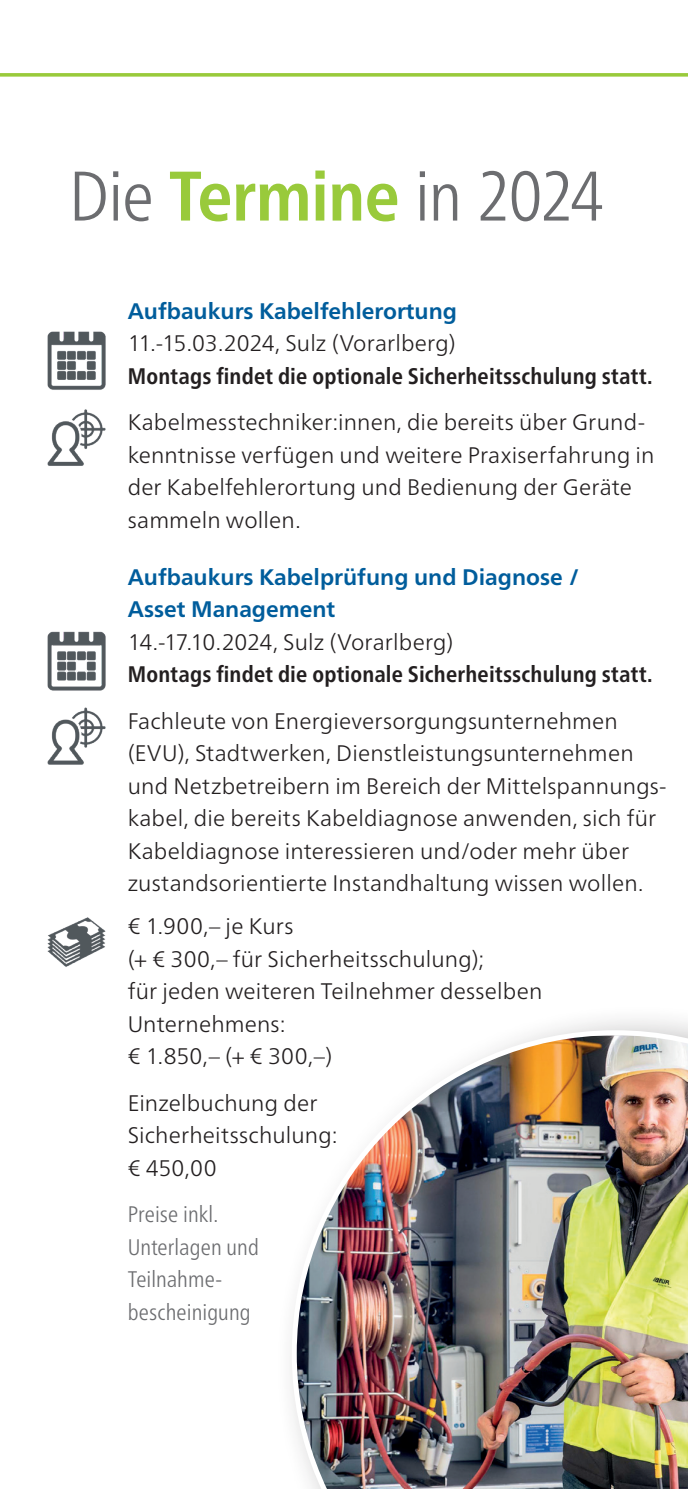
<style>
.page{position:relative;width:688px;height:1489px;background:#fff}
.page>*{position:absolute;margin:0;border:0;box-sizing:border-box;transform-origin:0 0}
.t1{font:300 condensed 70px "Frutiger Neue LTW1 G";letter-spacing:-.02em;color:#6c6d70}
.t2{font:300 22.5px/32.5px "Frutiger Neue LTW1 G";letter-spacing:.01em;color:#231f20}
.t3{font:700 condensed 22.5px "Frutiger Neue LTW1 G";letter-spacing:.01em;color:#231f20}
.t4{font:700 22.5px/32.5px "Frutiger Neue LTW1 G";color:#005d9c}
.t5{font:300 condensed 22.5px/32.5px "Frutiger Neue LTW1 G";letter-spacing:.005em;color:#6c6d70}
.s1{font-weight:700;color:#99ca3b}
</style>
<div class="page">
<svg style="left:0;top:73px;width:687px;height:4px;background:#a4d051"></svg>
<img style="left:292px;top:1030px;width:395px;height:458px">
<img style="left:47px;top:331px;width:59px;height:58px">
<img style="left:47px;top:631px;width:59px;height:57px">
<img style="left:47px;top:917px;width:59px;height:50px">
<img style="left:47px;top:389px;width:59px;height:77px">
<img style="left:47px;top:688px;width:59px;height:77px">
<h1 class="t1" style="left:69px;top:145px;width:535px">Die <span class="s1">Termine</span> in 2024</h1>
<p class="t4" style="left:128px;top:293px;width:331px">Aufbaukurs Kabelfehlerortung</p>
<p class="t2" style="left:128px;top:325px;width:329px">11.-15.03.2024, Sulz (Vorarlberg)</p>
<p class="t3" style="left:128px;top:359px;width:526px">Montags findet die optionale Sicherheitsschulung statt.</p>
<p class="t2" style="left:128px;top:404px;width:528px">Kabelmesstechniker:innen, die bereits über Grund&shy;kenntnisse verfügen und weitere Praxiserfahrung in der Kabelfehlerortung und Bedienung der Geräte sammeln wollen.</p>
<p class="t4" style="left:128px;top:559px;width:453px">Aufbaukurs Kabelprüfung und Diagnose /<br>Asset Management</p>
<p class="t2" style="left:128px;top:624px;width:327px">14.-17.10.2024, Sulz (Vorarlberg)</p>
<p class="t3" style="left:128px;top:657px;width:526px">Montags findet die optionale Sicherheitsschulung statt.</p>
<p class="t2" style="left:128px;top:703px;width:540px">Fachleute von Energieversorgungsunternehmen (EVU), Stadtwerken, Dienstleistungsunternehmen und Netzbetreibern im Bereich der Mittelspannungs&shy;kabel, die bereits Kabeldiagnose anwenden, sich für Kabeldiagnose interessieren und/oder mehr über zustandsorientierte Instandhaltung wissen wollen.</p>
<p class="t2" style="left:128px;top:908px;width:416px">€ 1.900,– je Kurs<br>(+ € 300,– für Sicherheitsschulung);<br>für jeden weiteren Teilnehmer desselben<br>Unternehmens:<br>€ 1.850,– (+ € 300,–)</p>
<p class="t2" style="left:128px;top:1084px;width:211px">Einzelbuchung der<br>Sicherheitsschulung: € 450,00</p>
<p class="t5" style="left:128px;top:1196px;width:133px">Preise inkl.<br>Unterlagen und<br>Teilnahme&shy;bescheinigung</p>
</div>
